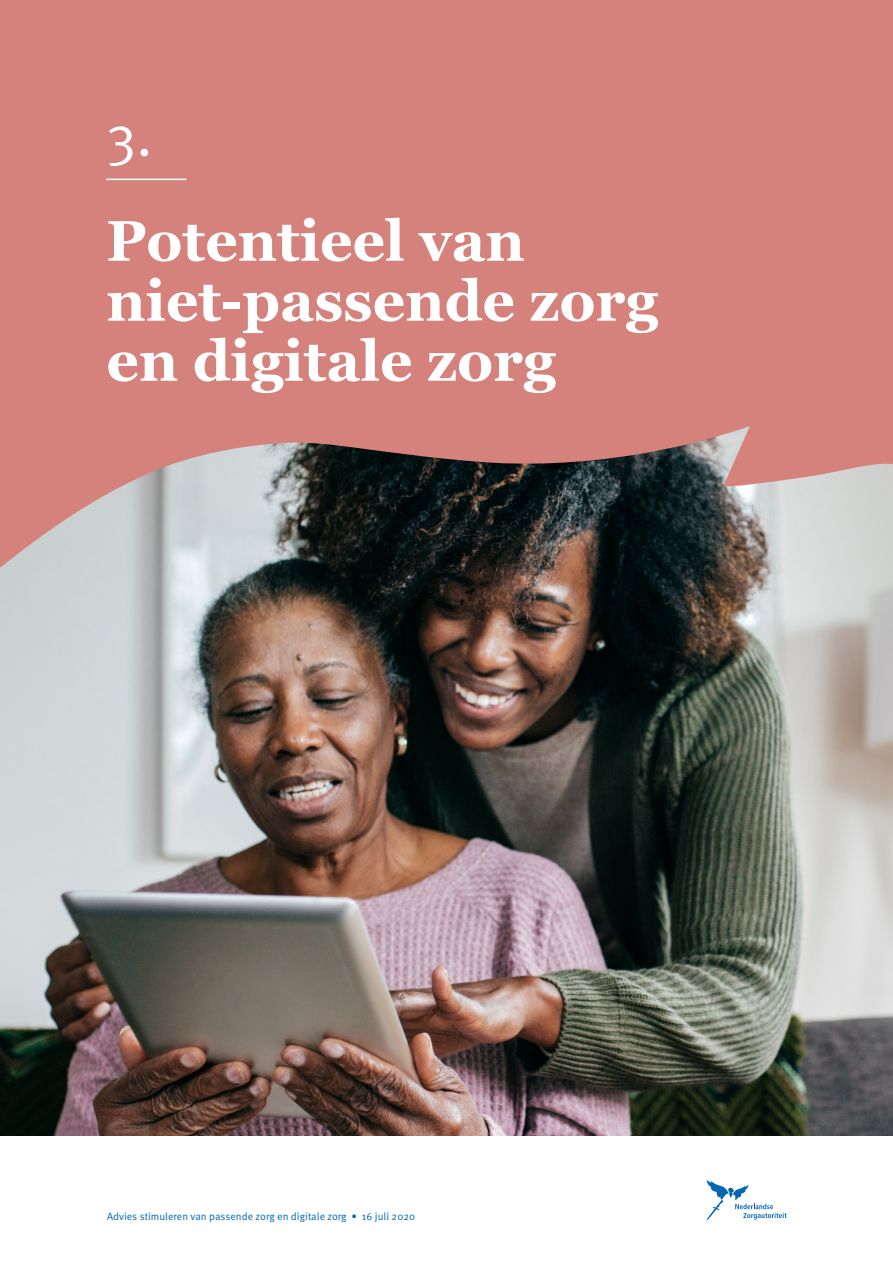
<style>
.page{position:relative;width:893px;height:1263px;background:#fff}
.page>*{position:absolute;margin:0;border:0;box-sizing:border-box;transform-origin:0 0}
.NZa_-_Grote_kop{font:700 57px/60px "Georgia";color:#fff}
.NZa_-_Grote_kop-2{font:57px "Meta Pro Norm";color:#fff}
.NZa_-_bodycopy_zwart{font:10.5px "Meta Pro Norm";color:#0166b3}
</style>
<div class="page">
<img style="left:0;top:579px;width:893px;height:556px">
<div style="left:0;top:0;width:893px;height:367px;background:#d5827d"></div>
<svg style="left:0;top:367px;width:893px;height:212px;background:#9c7673"></svg>
<svg style="left:707px;top:1180px;width:80px;height:40px"></svg>
<hr style="left:106px;top:179px;width:80px;height:1px;background:#fff">
<p class="NZa_-_Grote_kop-2" style="left:106px;top:93px;width:48px">3.</p>
<p class="NZa_-_Grote_kop" style="left:106px;top:208px;width:553px">Potentieel van niet-passende zorg en digitale zorg</p>
<p class="NZa_-_bodycopy_zwart" style="left:107px;top:1208px;width:310px">Advies stimuleren van passende zorg en digitale zorg • 16 juli 2020</p>
</div>
